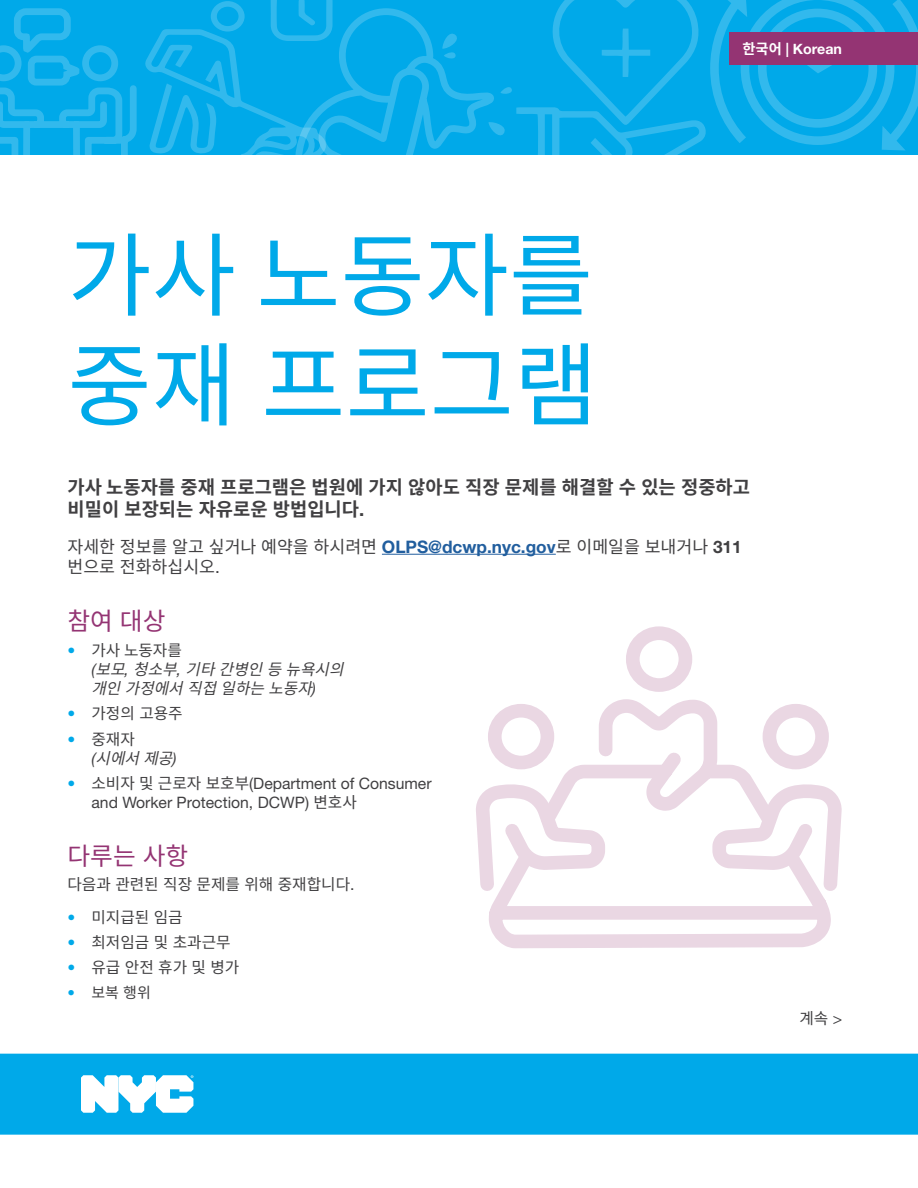
<style>
.page{position:relative;width:918px;height:1188px;background:#fff}
.page>*{position:absolute;margin:0;border:0;box-sizing:border-box;transform-origin:0 0}
.t1{font:91.5px/109.8px "Noto Sans CJ Kkr";color:#00a9e9}
.body{font:24.75px "Noto Sans CJ Kkr";color:#943473}
.head{font:24.75px "Noto Sans CJ Kkr";color:#943473}
.head-2{font:700 18.75px/22.5px "Noto Sans CJ Kkr";color:#414042}
.head-3{font:17.25px/20.7px "Noto Sans CJ Kkr";color:#414042}
.body-2{font:15.75px/18.9px "Helvetica Neue LT Std";color:#414042}
.body-3{font:italic 15.75px/18.9px "Noto Sans CJ Kkr";color:#414042}
.body-4{font:15.75px "Noto Sans CJ Kkr";color:#414042}
.body-5{font:15.75px "Noto Sans CJ Kkr";letter-spacing:.14em;color:#414042}
.head-4{font:15.75px "Noto Sans CJ Kkr";color:#414042}
.head-5{font:15px "Noto Sans CJ Kkr";color:#414042}
.Language{font:700 14.25px "Helvetica Neue LT Std";color:#fff}
.s1{font-family:"Noto Sans CJ Kkr"}
.s2{font-family:"Helvetica Neue LT Std"}
.s3{font-family:"Helvetica Neue LT Std";font-weight:700;color:#215e9e}
.s4{font-family:"Helvetica Neue LT Std";font-weight:700}
.s5{font-family:"Helvetica Neue LT Std";font-style:normal;color:#00a9e9}
.s6{font-style:normal}
.s7{font-family:"Helvetica Neue LT Std";color:#00a9e9}
.s8{color:#00a9e9}
</style>
<div class="page">
<div style="left:0;top:1054px;width:918px;height:81px;background:#00a9e9"></div>
<svg style="left:81px;top:1075px;width:112px;height:38px"></svg>
<hr style="left:382px;top:554px;width:174px;height:1px;background:#215e9e">
<svg style="left:0;top:7px;width:138px;height:148px;background:#0fadea"></svg>
<svg style="left:145px;top:0;width:773px;height:155px;background:#0aace9"></svg>
<svg style="left:476px;top:794px;width:366px;height:94px"></svg>
<svg style="left:626px;top:626px;width:66px;height:64px"></svg>
<svg style="left:482px;top:690px;width:356px;height:259px"></svg>
<div style="left:729px;top:32px;width:189px;height:33px;background:#943473"></div>
<p class="t1" style="left:68px;top:222px;width:532px">가사 노동자를 중재 프로그램</p>
<p class="Language" style="left:742px;top:40px;width:101px"><span class="s1">한국어</span> | Korean</p>
<p class="head-2" style="left:68px;top:476px;width:684px">가사 노동자를 중재 프로그램은 법원에 가지 않아도 직장 문제를 해결할 수 있는 정중하고 비밀이 보장되는 자유로운 방법입니다<span class="s2">.</span></p>
<p class="head-3" style="left:68px;top:536px;width:676px">자세한 정보를 알고 싶거나 예약을 하시려면 <span class="s3">OLPS@dcwp.nyc.gov</span>로 이메일을 보내거나 <span class="s4">311 </span>번으로 전화하십시오<span class="s2">.</span></p>
<p class="head" style="left:68px;top:607px;width:99px">참여 대상</p>
<p class="body-3" style="left:92px;top:641px;width:263px;text-indent:-24px"><span class="s5">•</span> <span class="s6">가사 노동자를<br></span><span class="s2">(</span>보모<span class="s2">,</span> 청소부<span class="s2">,</span> 기타 간병인 등 뉴욕시의 개인 가정에서 직접 일하는 노동자<span class="s2">)</span></p>
<p class="body-4" style="left:68px;top:705px;width:117px"><span class="s7">•</span> 가정의 고용주</p>
<p class="body-3" style="left:92px;top:730px;width:92px;text-indent:-24px"><span class="s5">•</span> <span class="s6">중재자 </span><span class="s2">(</span>시에서 제공<span class="s2">)</span></p>
<p class="body-2" style="left:92px;top:774px;width:342px;text-indent:-24px"><span class="s8">•</span> <span class="s1">소비자 및 근로자 보호부</span>(Department of Consumer and Worker Protection, DCWP) <span class="s1">변호사</span></p>
<p class="body" style="left:68px;top:842px;width:122px">다루는 사항</p>
<p class="body-4" style="left:68px;top:876px;width:289px">다음과 관련된 직장 문제를 위해 중재합니다<span class="s2">.</span></p>
<p class="body-4" style="left:68px;top:908px;width:117px"><span class="s7">•</span> 미지급된 임금</p>
<p class="body-4" style="left:68px;top:933px;width:165px"><span class="s7">•</span> 최저임금 및 초과근무</p>
<p class="body-5" style="left:68px;top:959px;width:173px"><span class="s7">•</span> 유급안전휴가및병가</p>
<p class="head-5" style="left:68px;top:984px;width:85px"><span class="s7">•</span> 보복 행위</p>
<p class="head-4" style="left:799px;top:1010px;width:44px">계속 <span class="s2">&gt;</span></p>
</div>
